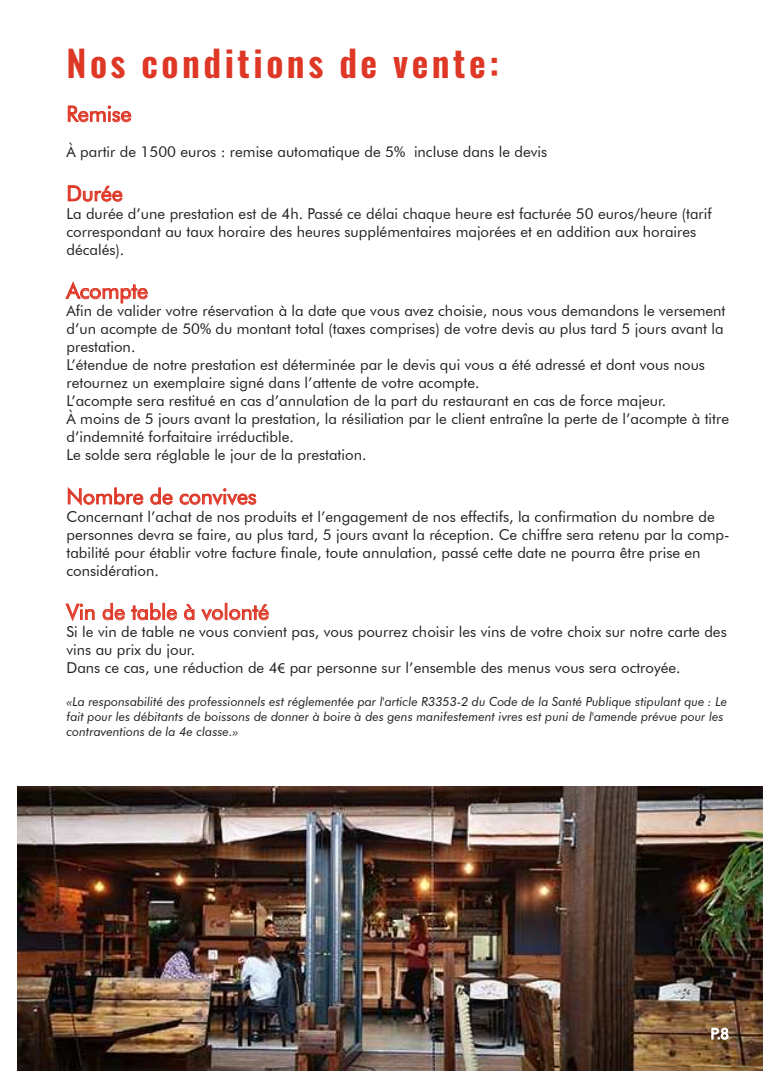
<style>
.page{position:relative;width:780px;height:1088px;background:#fff}
.page>*{position:absolute;margin:0;border:0;box-sizing:border-box;transform-origin:0 0}
.t1{font:600 36.25px "Oswald";letter-spacing:.095em;color:#de3726}
.t2{font:21.25px "Futura BT";color:#de3726}
.t3{font:15px/18px "Futura BT";color:#231f20}
.t4{font:italic 12.5px/15px "Futura BT";color:#231f20}
.s1{font-family:"Myriad Pro"}
</style>
<div class="page">
<svg style="left:68px;top:106px;width:63px;height:16px"></svg>
<svg style="left:68px;top:185px;width:54px;height:16px"></svg>
<svg style="left:66px;top:282px;width:81px;height:21px"></svg>
<svg style="left:68px;top:487px;width:75px;height:18px"></svg>
<svg style="left:151px;top:488px;width:21px;height:16px"></svg>
<svg style="left:180px;top:488px;width:76px;height:17px"></svg>
<svg style="left:66px;top:604px;width:28px;height:17px"></svg>
<svg style="left:103px;top:603px;width:22px;height:17px"></svg>
<svg style="left:131px;top:603px;width:46px;height:17px"></svg>
<svg style="left:184px;top:604px;width:10px;height:16px"></svg>
<svg style="left:201px;top:603px;width:67px;height:18px"></svg>
<img style="left:18px;top:786px;width:744px;height:284px">
<svg style="left:710px;top:1027px;width:19px;height:13px"></svg>
<h1 class="t1" style="left:66px;top:31px;width:434px">Nos conditions de vente:</h1>
<h2 class="t2" style="left:66px;top:101px;width:67px">Remise</h2>
<p class="t3" style="left:66px;top:143px;width:482px">À partir de 1500 euros : remise automatique de 5% incluse dans le devis</p>
<h2 class="t2" style="left:66px;top:180px;width:58px">Durée</h2>
<p class="t3" style="left:66px;top:204px;width:646px">La durée d’une prestation est de 4h. Passé ce délai chaque heure est facturée 50 euros/heure (tarif correspondant au taux horaire des heures supplémentaires majorées et en addition aux horaires décalés).</p>
<h2 class="t2" style="left:66px;top:278px;width:83px">Acompte</h2>
<p class="t3" style="left:66px;top:302px;width:664px">Afin de valider votre réservation à la date que vous avez choisie, nous vous demandons le versement d’un acompte de 50% du montant total (taxes comprises) de votre devis au plus tard 5 jours avant la prestation.<br>L’étendue de notre prestation est déterminée par le devis qui vous a été adressé et dont vous nous retournez un exemplaire signé dans l’attente de votre acompte.<br>L’acompte sera restitué en cas d’annulation de la part du restaurant en cas de force majeur.<br>À moins de 5 jours avant la prestation, la résiliation par le client entraîne la perte de l’acompte à titre d’indemnité forfaitaire irréductible.<br>Le solde sera réglable le jour de la prestation.</p>
<h2 class="t2" style="left:66px;top:483px;width:192px">Nombre de convives</h2>
<p class="t3" style="left:66px;top:507px;width:664px">Concernant l’achat de nos produits et l’engagement de nos effectifs, la confirmation du nombre de personnes devra se faire, au plus tard, 5 jours avant la réception. Ce chiffre sera retenu par la comp&shy;tabilité pour établir votre facture finale, toute annulation, passé cette date ne pourra être prise en considération.</p>
<h2 class="t2" style="left:66px;top:599px;width:204px">Vin de table à volonté</h2>
<p class="t3" style="left:66px;top:623px;width:661px">Si le vin de table ne vous convient pas, vous pourrez choisir les vins de votre choix sur notre carte des vins au prix du jour.<br>Dans ce cas, une réduction de 4<span class="s1">€</span> par personne sur l’ensemble des menus vous sera octroyée.</p>
<p class="t4" style="left:66px;top:694px;width:662px">«La responsabilité des professionnels est réglementée par l'article R3353-2 du Code de la Santé Publique stipulant que : Le fait pour les débitants de boissons de donner à boire à des gens manifestement ivres est puni de l'amende prévue pour les contraventions de la 4e classe.»</p>
</div>
